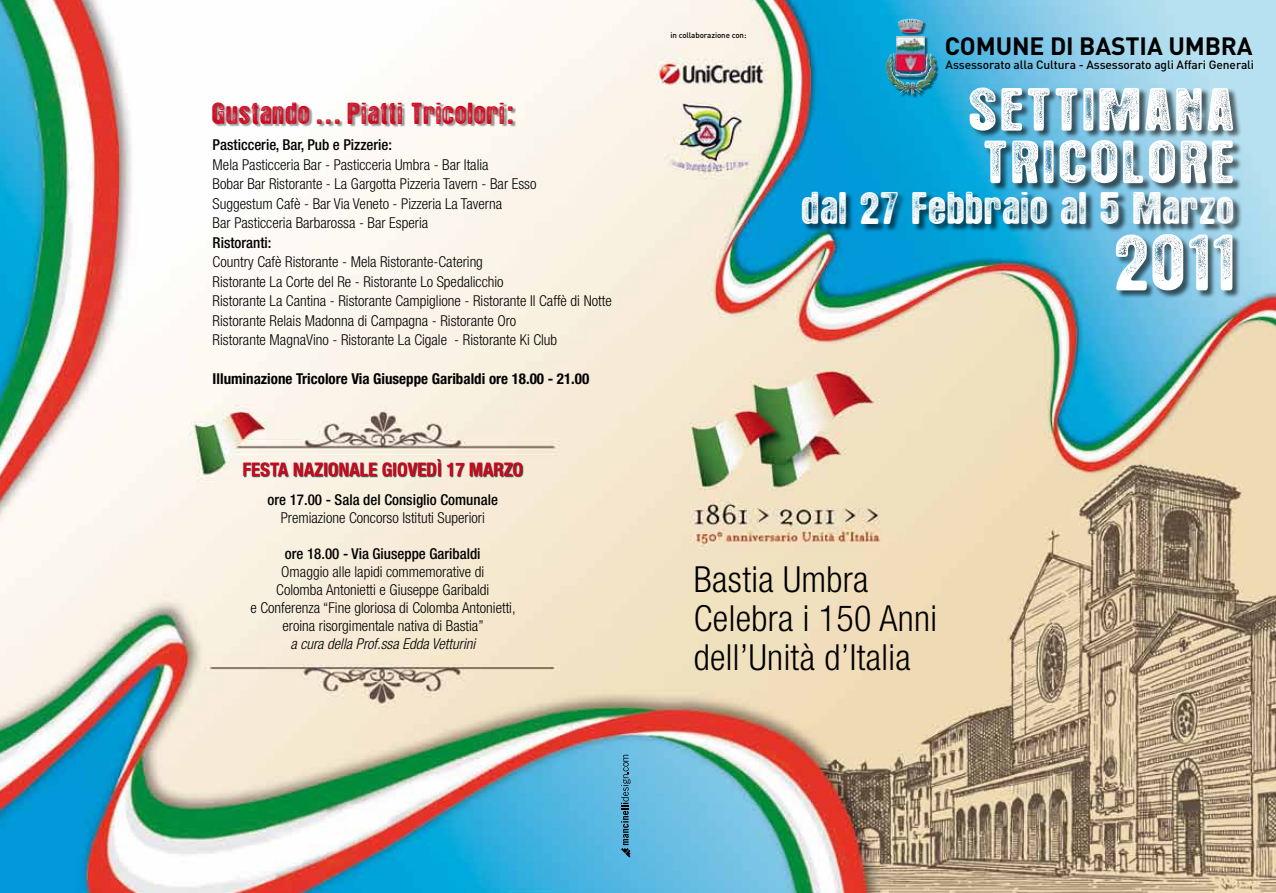
<style>
.page{position:relative;width:1276px;height:893px;background:#fff}
.page>*{position:absolute;margin:0;border:0;box-sizing:border-box;transform-origin:0 0}
.t1{font:63px "Hotel Coral Essex";color:#fff}
.t2{font:48px/52.5px "Hotel Coral Essex";letter-spacing:.1em;color:#fff;text-align:center;scale:1.1 1}
.t3{font:300 condensed 36px/39px "Helvetica Neue";letter-spacing:.01em;color:#000}
.t4{font:36px "Hotel Coral Essex";letter-spacing:.06em;color:#fff}
.t5{font:700 24.75px "DIN";letter-spacing:-.005em;color:#000}
.t6{font:24px "Hotel Coral Essex";letter-spacing:.075em;color:#cd071e}
.t7{font:700 condensed 18.75px "Helvetica Neue";color:#cd071e}
.t8{font:300 condensed 15px/19.5px "Helvetica Neue";color:#000}
.t9{font:500 condensed 15px "Helvetica Neue";color:#000}
.t10{font:700 condensed 15px "Helvetica Neue";color:#000}
.t11{font:italic 300 condensed 15px "Helvetica Neue";color:#000}
.t12{font:500 12px "DIN";letter-spacing:-.01em;color:#000}
.t13{font:500 7.95px "DIN";letter-spacing:-.01em;color:#000}
</style>
<div class="page">
<img style="left:0;top:0;width:1276px;height:893px">
<div style="left:970px;top:88px;width:271px;height:104px;background:#000;opacity:.6"></div>
<svg style="left:621px;top:755px;width:9px;height:102px"></svg>
<div style="left:1116px;top:235px;width:124px;height:64px;background:#000;opacity:.6"></div>
<div style="left:886px;top:19px;width:53px;height:79px;background:#000;opacity:.5"></div>
<svg style="left:904px;top:19px;width:7px;height:3px"></svg>
<div style="left:802px;top:192px;width:439px;height:40px;background:#000;opacity:.6"></div>
<div style="left:213px;top:103px;width:303px;height:25px;background:#000;opacity:.4"></div>
<div style="left:244px;top:459px;width:279px;height:18px;background:#000;opacity:.75"></div>
<h3 class="t6" style="left:213px;top:101px;width:302px">Gustando ... Piatti Tricolori:</h3>
<p class="t9" style="left:213px;top:136px;width:181px">Pasticcerie, Bar, Pub e Pizzerie:</p>
<p class="t8" style="left:213px;top:154px;width:325px">Mela Pasticceria Bar - Pasticceria Umbra - Bar Italia<br>Bobar Bar Ristorante - La Gargotta Pizzeria Tavern - Bar Esso Suggestum Cafè - Bar Via Veneto - Pizzeria La Taverna<br>Bar Pasticceria Barbarossa - Bar Esperia</p>
<p class="t9" style="left:213px;top:233px;width:60px">Ristoranti:</p>
<p class="t8" style="left:213px;top:252px;width:400px">Country Cafè Ristorante - Mela Ristorante-Catering<br>Ristorante La Corte del Re - Ristorante Lo Spedalicchio<br>Ristorante La Cantina - Ristorante Campiglione - Ristorante Il Caffè di Notte Ristorante Relais Madonna di Campagna - Ristorante Oro<br>Ristorante MagnaVino - Ristorante La Cigale - Ristorante Ki Club</p>
<p class="t10" style="left:213px;top:370px;width:378px">Illuminazione Tricolore Via Giuseppe Garibaldi ore 18.00 - 21.00</p>
<p class="t7" style="left:242px;top:458px;width:282px">FESTA NAZIONALE GIOVEDÌ 17 MARZO</p>
<p class="t9" style="left:268px;top:491px;width:232px">ore 17.00 - Sala del Consiglio Comunale</p>
<p class="t8" style="left:281px;top:508px;width:205px">Premiazione Concorso Istituti Superiori</p>
<p class="t9" style="left:285px;top:545px;width:197px">ore 18.00 - Via Giuseppe Garibaldi</p>
<p class="t8" style="left:250px;top:563px;width:267px;line-height:18px;text-align:center">Omaggio alle lapidi commemorative di<br>Colomba Antonietti e Giuseppe Garibaldi<br>e Conferenza “Fine gloriosa di Colomba Antonietti, eroina risorgimentale nativa di Bastia”</p>
<p class="t11" style="left:290px;top:635px;width:186px">a cura della Prof.ssa Edda Vetturini</p>
<p class="t13" style="left:670px;top:31px;width:78px">in collaborazione con:</p>
<h3 class="t5" style="left:944px;top:29px;width:309px">COMUNE DI BASTIA UMBRA</h3>
<p class="t12" style="left:945px;top:57px;width:310px">Assessorato alla Cultura - Assessorato agli Affari Generali</p>
<h2 class="t2" style="left:969px;top:85px;width:241px">SETTIMANA<br>TRICOLORE</h2>
<h3 class="t4" style="left:802px;top:190px;width:433px">dal 27 Febbraio al 5 Marzo</h3>
<h1 class="t1" style="left:1116px;top:231px;width:119px">2011</h1>
<h3 class="t3" style="left:694px;top:560px;width:245px">Bastia Umbra<br>Celebra i 150 Anni dell’Unità d’Italia</h3>
</div>
